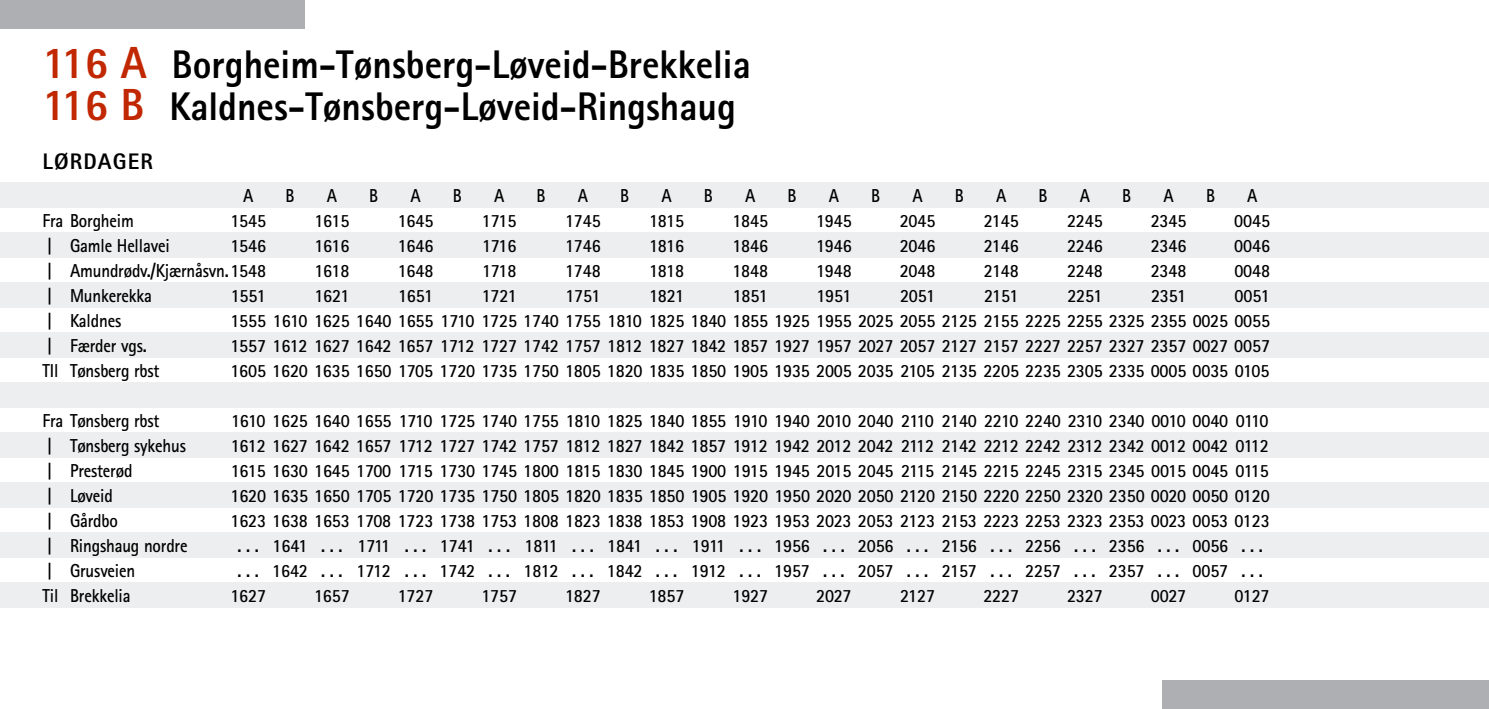
<style>
.page{position:relative;width:1489px;height:709px;background:#fff}
.page>*{position:absolute;margin:0;border:0;box-sizing:border-box;transform-origin:0 0}
.t1{font:800 40px/42.5px "Rotis Sans Serif";color:#000;scale:.94 1}
.t2{font:800 22.5px "Rotis Sans Serif";letter-spacing:.05em;color:#000}
.t3{font:700 18.75px/25px "Rotis Sans Serif";letter-spacing:-.01em;color:#000;scale:.9 1}
.s1{font-size:45px;color:#c12701}
</style>
<div class="page">
<div style="left:0;top:182px;width:1488px;height:25px;background:#edeeef"></div>
<div style="left:0;top:232px;width:1488px;height:25px;background:#edeeef"></div>
<div style="left:0;top:282px;width:1488px;height:25px;background:#edeeef"></div>
<div style="left:0;top:332px;width:1488px;height:25px;background:#edeeef"></div>
<div style="left:0;top:382px;width:1488px;height:25px;background:#edeeef"></div>
<div style="left:0;top:432px;width:1488px;height:25px;background:#edeeef"></div>
<div style="left:0;top:482px;width:1488px;height:25px;background:#edeeef"></div>
<div style="left:0;top:532px;width:1488px;height:25px;background:#edeeef"></div>
<div style="left:0;top:582px;width:1488px;height:25px;background:#edeeef"></div>
<div style="left:0;top:0;width:305px;height:28px;background:#aeafb2"></div>
<div style="left:1162px;top:680px;width:326px;height:29px;background:#aeafb2"></div>
<h1 class="t1" style="left:43px;top:42px;width:755px"><span class="s1">116 A</span> Borgheim-Tønsberg-Løveid-Brekkelia<br><span class="s1">116 B</span> Kaldnes-Tønsberg-Løveid-Ringshaug</h1>
<p class="t2" style="left:43px;top:147px;width:112px">LØRDAGER</p>
<p class="t3" style="left:243px;top:182px;width:13px">A</p>
<p class="t3" style="left:285px;top:182px;width:12px">B</p>
<p class="t3" style="left:327px;top:182px;width:13px">A</p>
<p class="t3" style="left:369px;top:182px;width:12px">B</p>
<p class="t3" style="left:410px;top:182px;width:13px">A</p>
<p class="t3" style="left:453px;top:182px;width:12px">B</p>
<p class="t3" style="left:494px;top:182px;width:13px">A</p>
<p class="t3" style="left:536px;top:182px;width:12px">B</p>
<p class="t3" style="left:577px;top:182px;width:13px">A</p>
<p class="t3" style="left:620px;top:182px;width:12px">B</p>
<p class="t3" style="left:661px;top:182px;width:13px">A</p>
<p class="t3" style="left:704px;top:182px;width:12px">B</p>
<p class="t3" style="left:745px;top:182px;width:13px">A</p>
<p class="t3" style="left:787px;top:182px;width:12px">B</p>
<p class="t3" style="left:828px;top:182px;width:13px">A</p>
<p class="t3" style="left:871px;top:182px;width:12px">B</p>
<p class="t3" style="left:912px;top:182px;width:13px">A</p>
<p class="t3" style="left:954px;top:182px;width:12px">B</p>
<p class="t3" style="left:996px;top:182px;width:13px">A</p>
<p class="t3" style="left:1038px;top:182px;width:12px">B</p>
<p class="t3" style="left:1079px;top:182px;width:13px">A</p>
<p class="t3" style="left:1122px;top:182px;width:12px">B</p>
<p class="t3" style="left:1163px;top:182px;width:13px">A</p>
<p class="t3" style="left:1205px;top:182px;width:12px">B</p>
<p class="t3" style="left:1246px;top:182px;width:13px">A</p>
<p class="t3" style="left:230px;top:207px;width:41px">1545</p>
<p class="t3" style="left:314px;top:207px;width:41px">1615</p>
<p class="t3" style="left:397px;top:207px;width:41px">1645</p>
<p class="t3" style="left:482px;top:207px;width:40px">1715</p>
<p class="t3" style="left:565px;top:207px;width:41px">1745</p>
<p class="t3" style="left:649px;top:207px;width:41px">1815</p>
<p class="t3" style="left:732px;top:207px;width:41px">1845</p>
<p class="t3" style="left:816px;top:207px;width:41px">1945</p>
<p class="t3" style="left:899px;top:207px;width:41px">2045</p>
<p class="t3" style="left:983px;top:207px;width:41px">2145</p>
<p class="t3" style="left:1066px;top:207px;width:41px">2245</p>
<p class="t3" style="left:1150px;top:207px;width:41px">2345</p>
<p class="t3" style="left:1234px;top:207px;width:41px">0045</p>
<p class="t3" style="left:230px;top:232px;width:41px">1546</p>
<p class="t3" style="left:314px;top:232px;width:41px">1616</p>
<p class="t3" style="left:398px;top:232px;width:41px">1646</p>
<p class="t3" style="left:482px;top:232px;width:40px">1716</p>
<p class="t3" style="left:565px;top:232px;width:41px">1746</p>
<p class="t3" style="left:649px;top:232px;width:41px">1816</p>
<p class="t3" style="left:732px;top:232px;width:41px">1846</p>
<p class="t3" style="left:816px;top:232px;width:41px">1946</p>
<p class="t3" style="left:899px;top:232px;width:41px">2046</p>
<p class="t3" style="left:983px;top:232px;width:41px">2146</p>
<p class="t3" style="left:1066px;top:232px;width:41px">2246</p>
<p class="t3" style="left:1150px;top:232px;width:41px">2346</p>
<p class="t3" style="left:1234px;top:232px;width:41px">0046</p>
<p class="t3" style="left:47px;top:257px;width:244px">| Amundrødv./Kjærnåsvn.1548</p>
<p class="t3" style="left:314px;top:257px;width:41px">1618</p>
<p class="t3" style="left:398px;top:257px;width:41px">1648</p>
<p class="t3" style="left:482px;top:257px;width:40px">1718</p>
<p class="t3" style="left:565px;top:257px;width:41px">1748</p>
<p class="t3" style="left:649px;top:257px;width:41px">1818</p>
<p class="t3" style="left:732px;top:257px;width:41px">1848</p>
<p class="t3" style="left:816px;top:257px;width:41px">1948</p>
<p class="t3" style="left:899px;top:257px;width:41px">2048</p>
<p class="t3" style="left:983px;top:257px;width:41px">2148</p>
<p class="t3" style="left:1067px;top:257px;width:41px">2248</p>
<p class="t3" style="left:1150px;top:257px;width:41px">2348</p>
<p class="t3" style="left:1234px;top:257px;width:41px">0048</p>
<p class="t3" style="left:231px;top:282px;width:41px">1551</p>
<p class="t3" style="left:314px;top:282px;width:41px">1621</p>
<p class="t3" style="left:398px;top:282px;width:41px">1651</p>
<p class="t3" style="left:481px;top:282px;width:41px">1721</p>
<p class="t3" style="left:565px;top:282px;width:41px">1751</p>
<p class="t3" style="left:649px;top:282px;width:41px">1821</p>
<p class="t3" style="left:732px;top:282px;width:41px">1851</p>
<p class="t3" style="left:816px;top:282px;width:41px">1951</p>
<p class="t3" style="left:900px;top:282px;width:41px">2051</p>
<p class="t3" style="left:984px;top:282px;width:40px">2151</p>
<p class="t3" style="left:1067px;top:282px;width:41px">2251</p>
<p class="t3" style="left:1150px;top:282px;width:41px">2351</p>
<p class="t3" style="left:43px;top:207px;width:143px">Fra Borgheim<br>| Gamle Hellavei</p>
<p class="t3" style="left:43px;top:282px;width:131px">| Munkerekka<br>| Kaldnes<br>| Færder vgs.<br>TIl Tønsberg rbst</p>
<p class="t3" style="left:43px;top:407px;width:163px">Fra Tønsberg rbst<br>| Tønsberg sykehus | Presterød<br>| Løveid<br>| Gårdbo<br>| Ringshaug nordre | Grusveien<br>Til Brekkelia</p>
<p class="t3" style="left:230px;top:282px;width:1156px;text-align:justify;text-indent:1004px">0051<br>1555 1610 1625 1640 1655 1710 1725 1740 1755 1810 1825 1840 1855 1925 1955 2025 2055 2125 2155 2225 2255 2325 2355 0025 0055<br>1557 1612 1627 1642 1657 1712 1727 1742 1757 1812 1827 1842 1857 1927 1957 2027 2057 2127 2157 2227 2257 2327 2357 0027 0057<br>1605 1620 1635 1650 1705 1720 1735 1750 1805 1820 1835 1850 1905 1935 2005 2035 2105 2135 2205 2235 2305 2335 0005 0035 0105</p>
<p class="t3" style="left:231px;top:407px;width:1154px">1610 1625 1640 1655 1710 1725 1740 1755 1810 1825 1840 1855 1910 1940 2010 2040 2110 2140 2210 2240 2310 2340 0010 0040 0110</p>
<p class="t3" style="left:231px;top:432px;width:1154px">1612 1627 1642 1657 1712 1727 1742 1757 1812 1827 1842 1857 1912 1942 2012 2042 2112 2142 2212 2242 2312 2342 0012 0042 0112</p>
<p class="t3" style="left:231px;top:457px;width:1154px">1615 1630 1645 1700 1715 1730 1745 1800 1815 1830 1845 1900 1915 1945 2015 2045 2115 2145 2215 2245 2315 2345 0015 0045 0115</p>
<p class="t3" style="left:230px;top:482px;width:1156px">1620 1635 1650 1705 1720 1735 1750 1805 1820 1835 1850 1905 1920 1950 2020 2050 2120 2150 2220 2250 2320 2350 0020 0050 0120</p>
<p class="t3" style="left:230px;top:507px;width:1156px">1623 1638 1653 1708 1723 1738 1753 1808 1823 1838 1853 1908 1923 1953 2023 2053 2123 2153 2223 2253 2323 2353 0023 0053 0123</p>
<p class="t3" style="left:237px;top:532px;width:1140px">. . . 1641 . . . 1711 . . . 1741 . . . 1811 . . . 1841 . . . 1911 . . . 1956 . . . 2056 . . . 2156 . . . 2256 . . . 2356 . . . 0056 . . .</p>
<p class="t3" style="left:237px;top:557px;width:1140px">. . . 1642 . . . 1712 . . . 1742 . . . 1812 . . . 1842 . . . 1912 . . . 1957 . . . 2057 . . . 2157 . . . 2257 . . . 2357 . . . 0057 . . .</p>
<p class="t3" style="left:230px;top:582px;width:41px">1627</p>
<p class="t3" style="left:314px;top:582px;width:41px">1657</p>
<p class="t3" style="left:398px;top:582px;width:41px">1727</p>
<p class="t3" style="left:481px;top:582px;width:41px">1757</p>
<p class="t3" style="left:565px;top:582px;width:41px">1827</p>
<p class="t3" style="left:648px;top:582px;width:41px">1857</p>
<p class="t3" style="left:732px;top:582px;width:41px">1927</p>
<p class="t3" style="left:816px;top:582px;width:41px">2027</p>
<p class="t3" style="left:900px;top:582px;width:41px">2127</p>
<p class="t3" style="left:983px;top:582px;width:41px">2227</p>
<p class="t3" style="left:1066px;top:582px;width:41px">2327</p>
<p class="t3" style="left:1150px;top:582px;width:41px">0027</p>
<p class="t3" style="left:1234px;top:582px;width:41px">0127</p>
</div>
